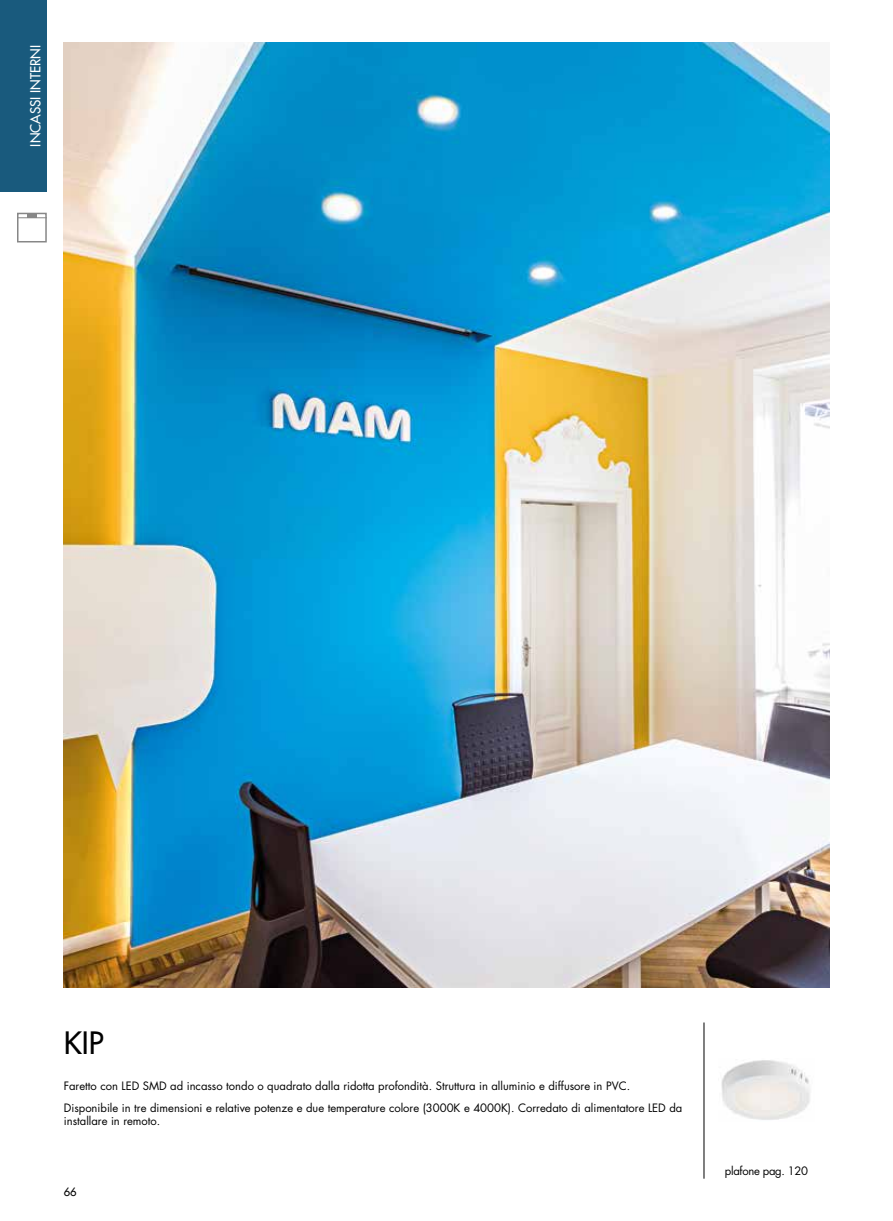
<style>
.page{position:relative;width:893px;height:1221px;background:#fff}
.page>*{position:absolute;margin:0;border:0;box-sizing:border-box;transform-origin:0 0}
.t1{font:500 30px "Futura Std";color:#000}
.t2{font:500 13.5px "Futura Std";color:#fff}
.t3{font:11.25px/22px "Futura Std";color:#000}
.t4{font:11.25px "Futura Std";letter-spacing:-.025em;color:#000}
.t5{font:500 11.25px "Futura Std";color:#000}
</style>
<div class="page">
<svg style="left:20px;top:216px;width:24px;height:2px"></svg>
<div style="left:17px;top:213px;width:30px;height:29px;border:2px solid #878787"></div>
<div style="left:0;top:0;width:47px;height:191px;background:#195a7d"></div>
<img style="left:64px;top:43px;width:765px;height:943px">
<hr style="left:704px;top:1022px;width:1px;height:156px;background:#000">
<img style="left:721px;top:1060px;width:89px;height:60px">
<p class="t2" style="left:27px;top:146px;width:103px;rotate:-90deg">INCASSI INTERNI</p>
<h1 class="t1" style="left:64px;top:1024px;width:41px">KIP</h1>
<p class="t3" style="left:64px;top:1074px;width:620px">Faretto con LED SMD ad incasso tondo o quadrato dalla ridotta profondità. Struttura in alluminio e diffusore in PVC.<br>Disponibile in tre dimensioni e relative potenze e due temperature colore (3000K e 4000K). Corredato di alimentatore LED da</p>
<p class="t3" style="left:64px;top:1110px;width:98px">installare in remoto.</p>
<p class="t5" style="left:64px;top:1184px;width:15px">66</p>
<p class="t4" style="left:725px;top:1163px;width:85px">plafone pag. 120</p>
</div>
